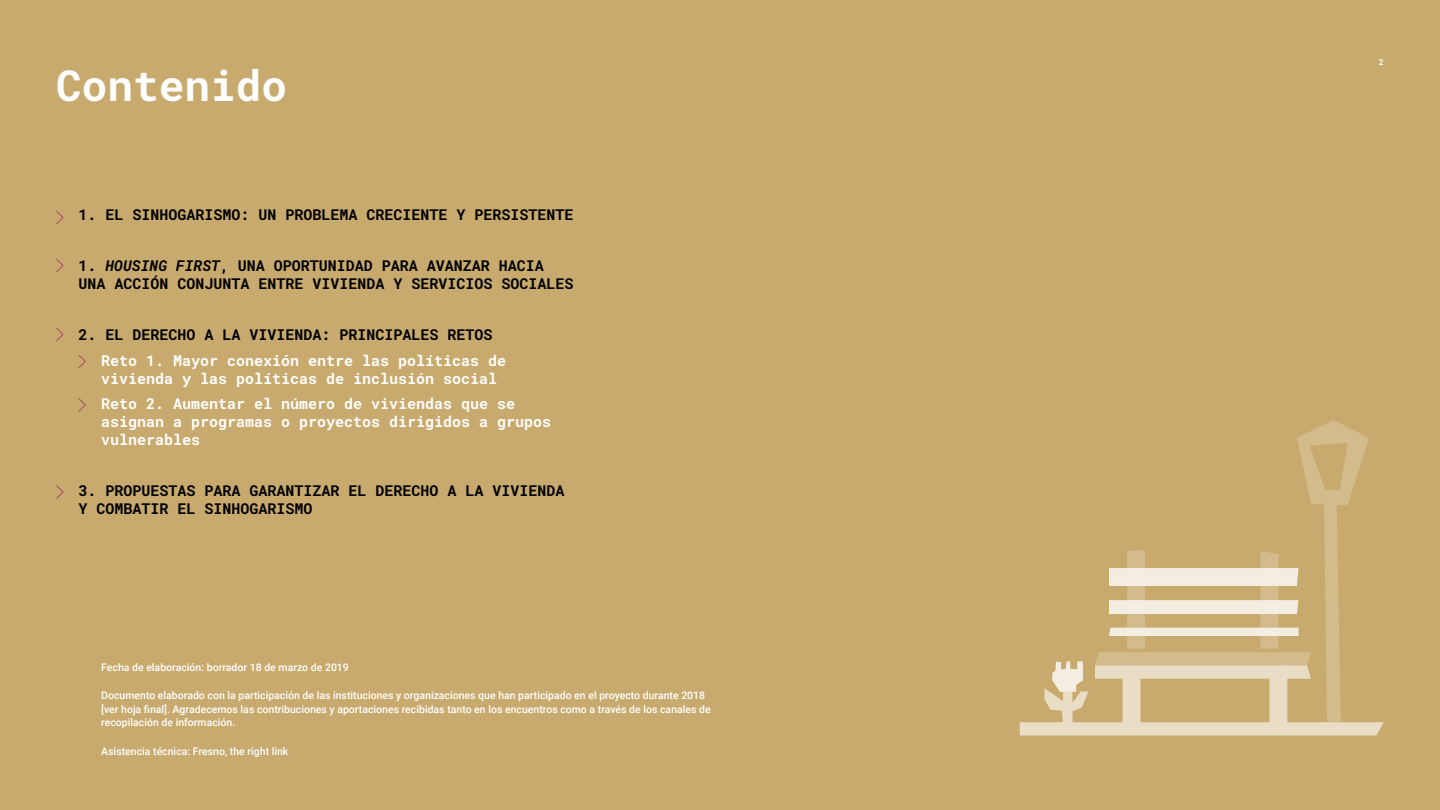
<style>
.page{position:relative;width:1440px;height:810px;background:#c8aa6e}
.page>*{position:absolute;margin:0;border:0;box-sizing:border-box;transform-origin:0 0}
.t1{font:700 42.75px "Roboto Mono";color:#fff}
.t2{font:700 15px/18px "Roboto Mono";color:#000}
.t3{font:700 15px/18px "Roboto Mono";color:#fff}
.t4{font:500 10.5px/13.5px "Roboto";color:#fff}
.t5{font:700 8.25px "Roboto Mono";color:#fff}
.s1{font-style:italic}
</style>
<div class="page">
<svg style="left:1020px;top:420px;width:364px;height:316px"></svg>
<svg style="left:56px;top:211px;width:8px;height:13px"></svg>
<svg style="left:56px;top:259px;width:8px;height:13px"></svg>
<svg style="left:56px;top:328px;width:8px;height:13px"></svg>
<svg style="left:78px;top:355px;width:8px;height:13px"></svg>
<svg style="left:78px;top:398px;width:8px;height:14px"></svg>
<svg style="left:56px;top:485px;width:8px;height:14px"></svg>
<h1 class="t1" style="left:56px;top:56px;width:232px">Contenido</h1>
<h2 class="t2" style="left:79px;top:206px;width:497px">1. EL SINHOGARISMO: UN PROBLEMA CRECIENTE Y PERSISTENTE</h2>
<h2 class="t2" style="left:79px;top:257px;width:497px">1. <span class="s1">HOUSING FIRST</span>, UNA OPORTUNIDAD PARA AVANZAR HACIA<br>UNA ACCIÓN CONJUNTA ENTRE VIVIENDA Y SERVICIOS SOCIALES</h2>
<h2 class="t2" style="left:79px;top:326px;width:416px">2. EL DERECHO A LA VIVIENDA: PRINCIPALES RETOS</h2>
<h2 class="t3" style="left:101px;top:351px;width:407px">Reto 1. Mayor conexión entre las políticas de vivienda y las políticas de inclusión social</h2>
<h2 class="t3" style="left:101px;top:395px;width:452px">Reto 2. Aumentar el número de viviendas que se asignan a programas o proyectos dirigidos a grupos vulnerables</h2>
<h2 class="t2" style="left:79px;top:482px;width:488px">3. PROPUESTAS PARA GARANTIZAR EL DERECHO A LA VIVIENDA<br>Y COMBATIR EL SINHOGARISMO</h2>
<p class="t4" style="left:101px;top:660px;width:249px">Fecha de elaboración: borrador 18 de marzo de 2019</p>
<p class="t4" style="left:101px;top:688px;width:611px">Documento elaborado con la participación de las instituciones y organizaciones que han participado en el proyecto durante 2018 [ver hoja final]. Agradecemos las contribuciones y aportaciones recibidas tanto en los encuentros como a través de los canales de recopilación de información.</p>
<p class="t4" style="left:101px;top:744px;width:189px">Asistencia técnica: Fresno, the right link</p>
<p class="t5" style="left:1379px;top:56px;width:6px">2</p>
</div>
